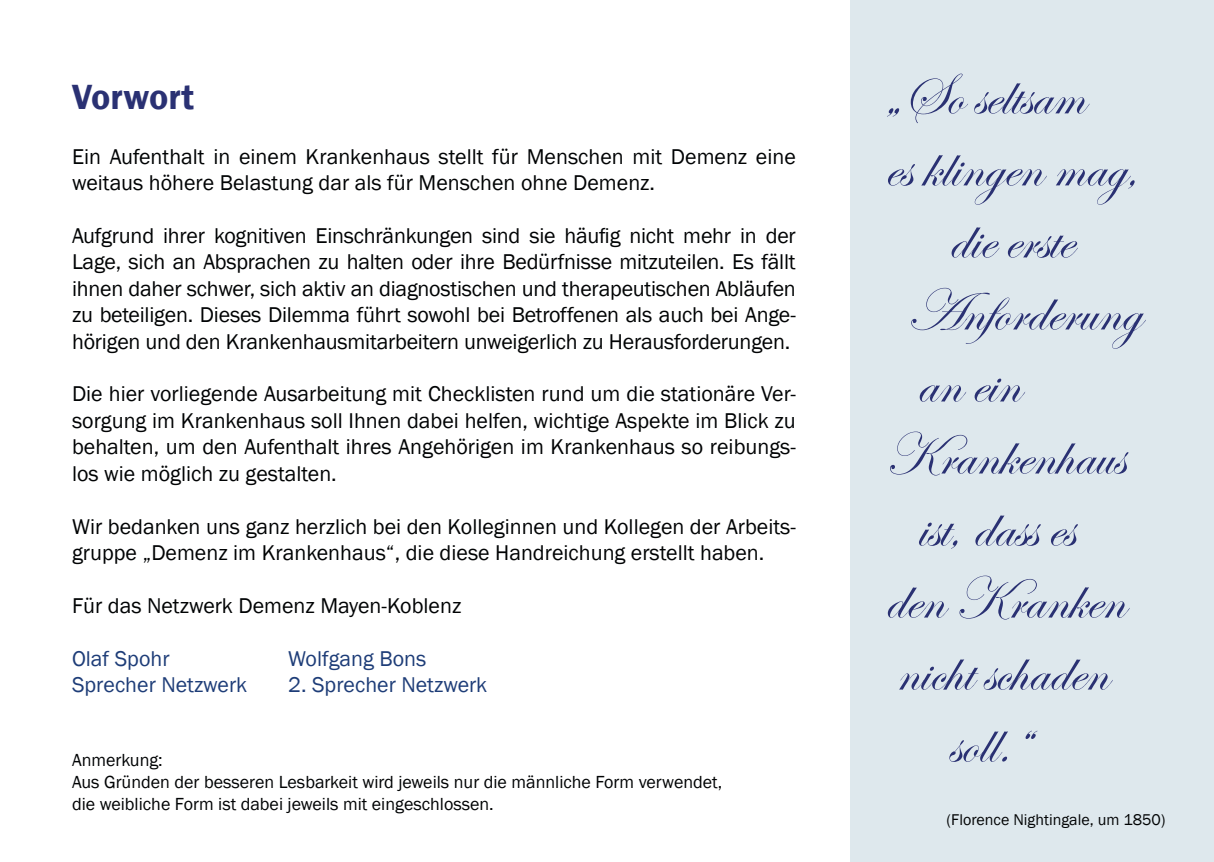
<style>
.page{position:relative;width:1214px;height:862px;background:#fff}
.page>*{position:absolute;margin:0;border:0;box-sizing:border-box;transform-origin:0 0}
.t1{font:60px "Edwardian Script ITC";color:#2a3173}
.t2{font:600 36px "Franklin Gothic";color:#2a3173}
.t3{font:22px/26.4px "Franklin Gothic";color:#010304}
.t4{font:22px "Franklin Gothic";color:#1e3d78}
.t5{font:18px/21.6px "Franklin Gothic";color:#010304}
.t6{font:16px "Franklin Gothic";color:#010304}
</style>
<div class="page">
<div style="left:850px;top:0;width:363px;height:862px;background:#dee8ed"></div>
<h2 class="t2" style="left:72px;top:74px;width:124px">Vorwort</h2>
<p class="t3" style="left:72px;top:144px;width:725px">Ein Aufenthalt in einem Krankenhaus stellt für Menschen mit Demenz eine weitaus höhere Belastung dar als für Menschen ohne Demenz.</p>
<p class="t3" style="left:72px;top:223px;width:725px;text-align:justify">Aufgrund ihrer kognitiven Einschränkungen sind sie häufig nicht mehr in der Lage, sich an Absprachen zu halten oder ihre Bedürfnisse mitzuteilen. Es fällt ihnen daher schwer, sich aktiv an diagnostischen und therapeutischen Abläufen zu beteiligen. Dieses Dilemma führt sowohl bei Betroffenen als auch bei Ange&shy;hörigen und den Krankenhausmitarbeitern unweigerlich zu Herausforderungen.</p>
<p class="t3" style="left:72px;top:381px;width:725px;text-align:justify">Die hier vorliegende Ausarbeitung mit Checklisten rund um die stationäre Ver&shy;sorgung im Krankenhaus soll Ihnen dabei helfen, wichtige Aspekte im Blick zu behalten, um den Aufenthalt ihres Angehörigen im Krankenhaus so reibungs&shy;los wie möglich zu gestalten.</p>
<p class="t3" style="left:72px;top:513px;width:725px">Wir bedanken uns ganz herzlich bei den Kolleginnen und Kollegen der Arbeits&shy;gruppe „Demenz im Krankenhaus“, die diese Handreichung erstellt haben.</p>
<p class="t3" style="left:72px;top:592px;width:391px">Für das Netzwerk Demenz Mayen-Koblenz</p>
<p class="t4" style="left:72px;top:644px;width:99px">Olaf Spohr</p>
<p class="t4" style="left:288px;top:644px;width:140px">Wolfgang Bons</p>
<p class="t4" style="left:72px;top:671px;width:177px">Sprecher Netzwerk</p>
<p class="t4" style="left:288px;top:671px;width:201px">2. Sprecher Netzwerk</p>
<p class="t5" style="left:72px;top:750px;width:651px">Anmerkung:<br>Aus Gründen der besseren Lesbarkeit wird jeweils nur die männliche Form verwendet, die weibliche Form ist dabei jeweils mit eingeschlossen.</p>
<h1 class="t1" style="left:884px;top:62px;width:201px">„So seltsam</h1>
<h1 class="t1" style="left:884px;top:134px;width:255px">es klingen mag,</h1>
<h1 class="t1" style="left:948px;top:206px;width:125px">die erste</h1>
<h1 class="t1" style="left:905px;top:278px;width:236px">Anforderung</h1>
<h1 class="t1" style="left:916px;top:350px;width:105px">an ein</h1>
<h1 class="t1" style="left:884px;top:422px;width:241px">Krankenhaus</h1>
<h1 class="t1" style="left:916px;top:494px;width:159px">ist, dass es</h1>
<h1 class="t1" style="left:884px;top:566px;width:241px">den Kranken</h1>
<h1 class="t1" style="left:895px;top:638px;width:213px">nicht schaden</h1>
<h1 class="t1" style="left:948px;top:710px;width:81px">soll.“</h1>
<p class="t6" style="left:946px;top:810px;width:220px">(Florence Nightingale, um 1850)</p>
</div>
